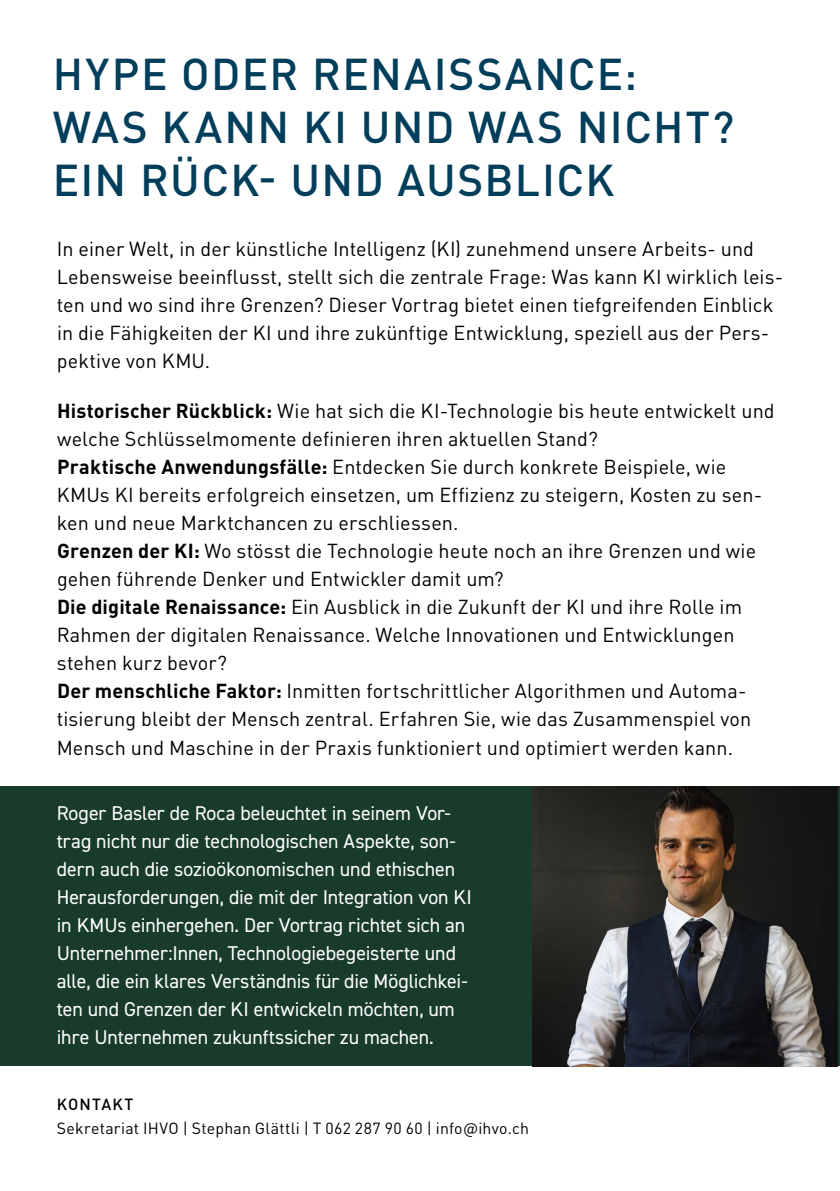
<style>
.page{position:relative;width:840px;height:1191px;background:#fff}
.page>*{position:absolute;margin:0;border:0;box-sizing:border-box;transform-origin:0 0}
.t1{font:500 44px/52.8px "DIN Pro";letter-spacing:.035em;color:#003e5b}
.t2{font:20px/28px "DIN Pro";letter-spacing:.005em;color:#000}
.t3{font:20px/28px "DIN2014";letter-spacing:-.005em;color:#fff}
.t4{font:16px "DIN Pro";letter-spacing:.015em;color:#000}
.t5{font:500 16px "DIN Pro";letter-spacing:.07em;color:#000}
.s1{font-weight:700}
</style>
<div class="page">
<div style="left:0;top:786px;width:839px;height:280px;background:#183b2b"></div>
<img style="left:532px;top:786px;width:304px;height:280px">
<h1 class="t1" style="left:53px;top:46px;width:682px">HYPE ODER RENAISSANCE:<br>WAS KANN KI UND WAS NICHT?<br>EIN RÜCK- UND AUSBLICK</h1>
<p class="t2" style="left:57px;top:234px;width:727px">In einer Welt, in der künstliche Intelligenz (KI) zunehmend unsere Arbeits- und Lebensweise beeinflusst, stellt sich die zentrale Frage: Was kann KI wirklich leis&shy;ten und wo sind ihre Grenzen? Dieser Vortrag bietet einen tiefgreifenden Einblick in die Fähigkeiten der KI und ihre zukünftige Entwicklung, speziell aus der Pers&shy;pektive von KMU.</p>
<p class="t2" style="left:57px;top:396px;width:719px"><span class="s1">Historischer Rückblick:</span> Wie hat sich die KI-Technologie bis heute entwickelt und welche Schlüsselmomente definieren ihren aktuellen Stand?<br><span class="s1">Praktische Anwendungsfälle:</span> Entdecken Sie durch konkrete Beispiele, wie KMUs KI bereits erfolgreich einsetzen, um Effizienz zu steigern, Kosten zu sen&shy;ken und neue Marktchancen zu erschliessen.<br><span class="s1">Grenzen der KI:</span> Wo stösst die Technologie heute noch an ihre Grenzen und wie gehen führende Denker und Entwickler damit um?<br><span class="s1">Die digitale Renaissance:</span> Ein Ausblick in die Zukunft der KI und ihre Rolle im Rahmen der digitalen Renaissance. Welche Innovationen und Entwicklungen stehen kurz bevor?<br><span class="s1">Der menschliche Faktor:</span> Inmitten fortschrittlicher Algorithmen und Automa&shy;tisierung bleibt der Mensch zentral. Erfahren Sie, wie das Zusammenspiel von Mensch und Maschine in der Praxis funktioniert und optimiert werden kann.</p>
<p class="t3" style="left:57px;top:798px;width:416px">Roger Basler de Roca beleuchtet in seinem Vor&shy;trag nicht nur die technologischen Aspekte, son&shy;dern auch die sozioökonomischen und ethischen Herausforderungen, die mit der Integration von KI in KMUs einhergehen. Der Vortrag richtet sich an Unternehmer:Innen, Technologiebegeisterte und alle, die ein klares Verständnis für die Möglichkei&shy;ten und Grenzen der KI entwickeln möchten, um ihre Unternehmen zukunftssicher zu machen.</p>
<p class="t5" style="left:57px;top:1093px;width:78px">KONTAKT</p>
<p class="t4" style="left:57px;top:1117px;width:473px">Sekretariat IHVO | Stephan Glättli | T 062 287 90 60 | info@ihvo.ch</p>
</div>
